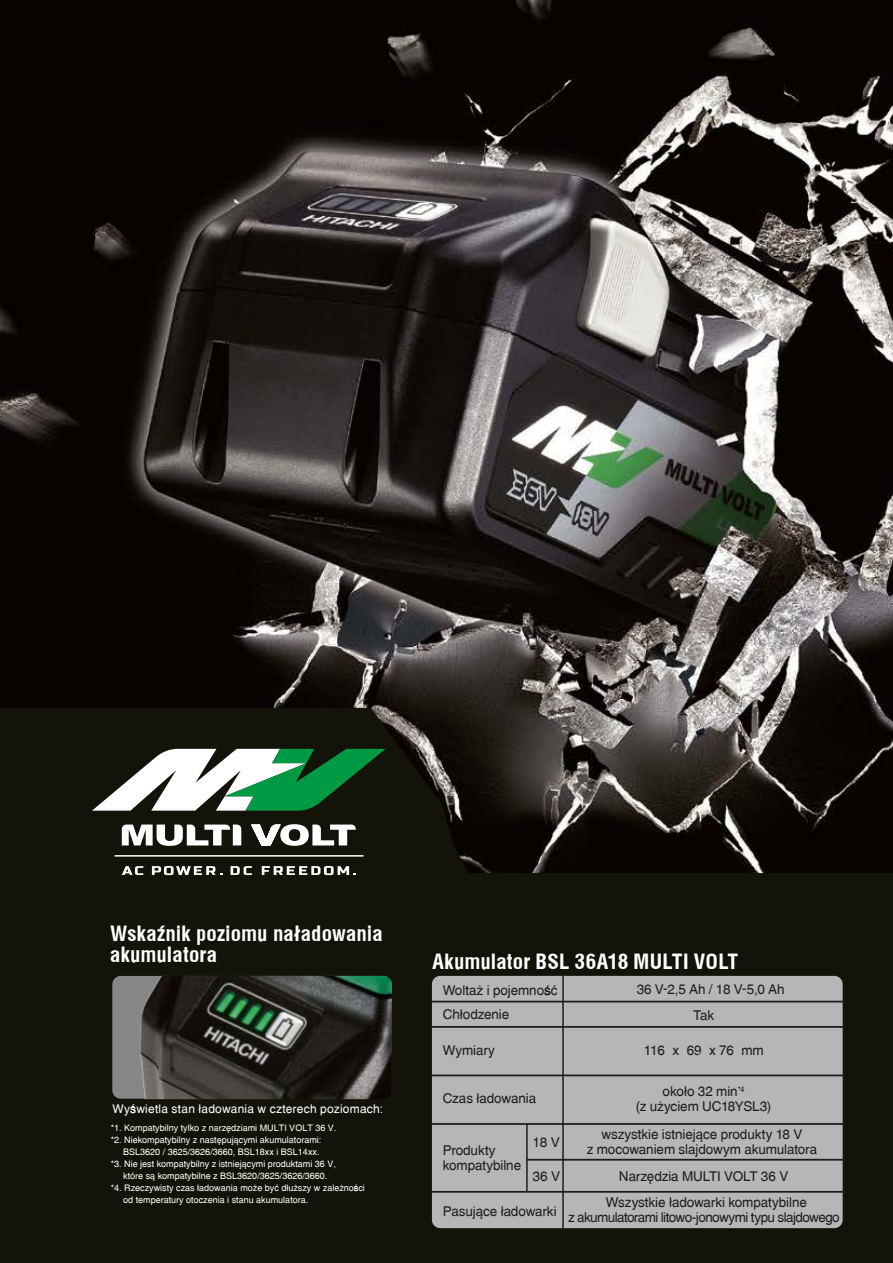
<style>
.page{position:relative;width:893px;height:1263px;background:#13130a}
.page>*{position:absolute;margin:0;border:0;box-sizing:border-box;transform-origin:0 0}
.t1{font:700 21px/21px "Switzerland Condpl";color:#fff}
.t2{font:13.5px/15px "Switzerland";letter-spacing:-.01em;color:#1d1d1b}
.t3{font:13.5px "Switzerland";letter-spacing:-.045em;color:#1d1d1b}
.t4{font:12px "Switzerland";letter-spacing:.02em;color:#fff}
.t5{font:9px "Switzerland";color:#fff}
</style>
<div class="page">
<img style="left:0;top:0;width:893px;height:873px">
<div style="left:112px;top:976px;width:28px;height:123px;background:#878787"></div>
<img style="left:140px;top:976px;width:252px;height:123px">
<div style="left:432px;top:976px;width:411px;height:252px;background:#b7b6b6;border-radius:8px"></div>
<hr style="left:562px;top:976px;width:2px;height:252px;background:#1d1d1b">
<hr style="left:526px;top:1124px;width:2px;height:68px;background:#1d1d1b">
<svg style="left:122px;top:866px;width:21px;height:9px"></svg>
<svg style="left:152px;top:866px;width:70px;height:9px"></svg>
<svg style="left:231px;top:866px;width:21px;height:9px"></svg>
<svg style="left:262px;top:866px;width:94px;height:9px"></svg>
<hr style="left:114px;top:855px;width:250px;height:1px;background:#fff">
<svg style="left:92px;top:749px;width:294px;height:62px"></svg>
<svg style="left:122px;top:824px;width:234px;height:22px"></svg>
<hr style="left:432px;top:1001px;width:413px;height:1px;background:#1d1d1b">
<hr style="left:432px;top:1026px;width:413px;height:2px;background:#1d1d1b">
<hr style="left:432px;top:1074px;width:413px;height:2px;background:#1d1d1b">
<hr style="left:432px;top:1123px;width:413px;height:2px;background:#1d1d1b">
<hr style="left:527px;top:1159px;width:318px;height:1px;background:#1d1d1b">
<hr style="left:432px;top:1191px;width:413px;height:2px;background:#1d1d1b">
<h1 class="t1" style="left:110px;top:923px;width:274px">Wskaźnik poziomu naładowania akumulatora</h1>
<h3 class="t4" style="left:112px;top:1102px;width:272px">Wyświetla stan ładowania w czterech poziomach:</h3>
<p class="t5" style="left:111px;top:1122px;width:227px">*1. Kompatybilny tylko z narzędziami MULTI VOLT 36 V.</p>
<p class="t5" style="left:111px;top:1134px;width:212px">*2. Niekompatybilny z następującymi akumulatorami:</p>
<p class="t5" style="left:123px;top:1146px;width:198px">BSL3620 / 3625/3626/3660, BSL18xx i BSL14xx.</p>
<p class="t5" style="left:111px;top:1158px;width:227px">*3. Nie jest kompatybilny z istniejącymi produktami 36 V,</p>
<p class="t5" style="left:123px;top:1170px;width:206px">które są kompatybilne z BSL3620/3625/3626/3660.</p>
<p class="t5" style="left:111px;top:1182px;width:256px">*4. Rzeczywisty czas ładowania może być dłuższy w zależności</p>
<p class="t5" style="left:123px;top:1194px;width:187px">od temperatury otoczenia i stanu akumulatora.</p>
<h1 class="t1" style="left:432px;top:950px;width:308px">Akumulator BSL 36A18 MULTI VOLT</h1>
<h2 class="t2" style="left:443px;top:978px;width:116px;line-height:24.5px">Woltaż i pojemność<br>Chłodzenie</h2>
<h2 class="t2" style="left:443px;top:1043px;width:54px">Wymiary</h2>
<h2 class="t2" style="left:443px;top:1091px;width:95px">Czas ładowania</h2>
<h2 class="t2" style="left:532px;top:1134px;width:29px">18 V</h2>
<h2 class="t2" style="left:532px;top:1169px;width:29px">36 V</h2>
<h2 class="t2" style="left:443px;top:1142px;width:80px">Produkty kompatybilne</h2>
<h2 class="t2" style="left:443px;top:1204px;width:116px">Pasujące ładowarki</h2>
<h2 class="t2" style="left:693px;top:976px;width:93px;line-height:26.2px;text-indent:-56px">36 V-2,5 Ah / 18 V-5,0 Ah<br>Tak</h2>
<h2 class="t2" style="left:644px;top:1042px;width:121px">116 x 69 x 76 mm</h2>
<h2 class="t2" style="left:636px;top:1084px;width:137px;text-align:center">około 32 min<sup>*4<br></sup>(z użyciem UC18YSL3)</h2>
<h2 class="t2" style="left:587px;top:1126px;width:232px;text-align:center">wszystkie istniejące produkty 18 V<br>z mocowaniem slajdowym akumulatora</h2>
<h2 class="t2" style="left:606px;top:1163px;width:202px;line-height:26px;text-align:center">Narzędzia MULTI VOLT 36 V<br>Wszystkie ładowarki kompatybilne</h2>
<h2 class="t3" style="left:568px;top:1209px;width:273px">z akumulatorami litowo-jonowymi typu slajdowego</h2>
</div>
